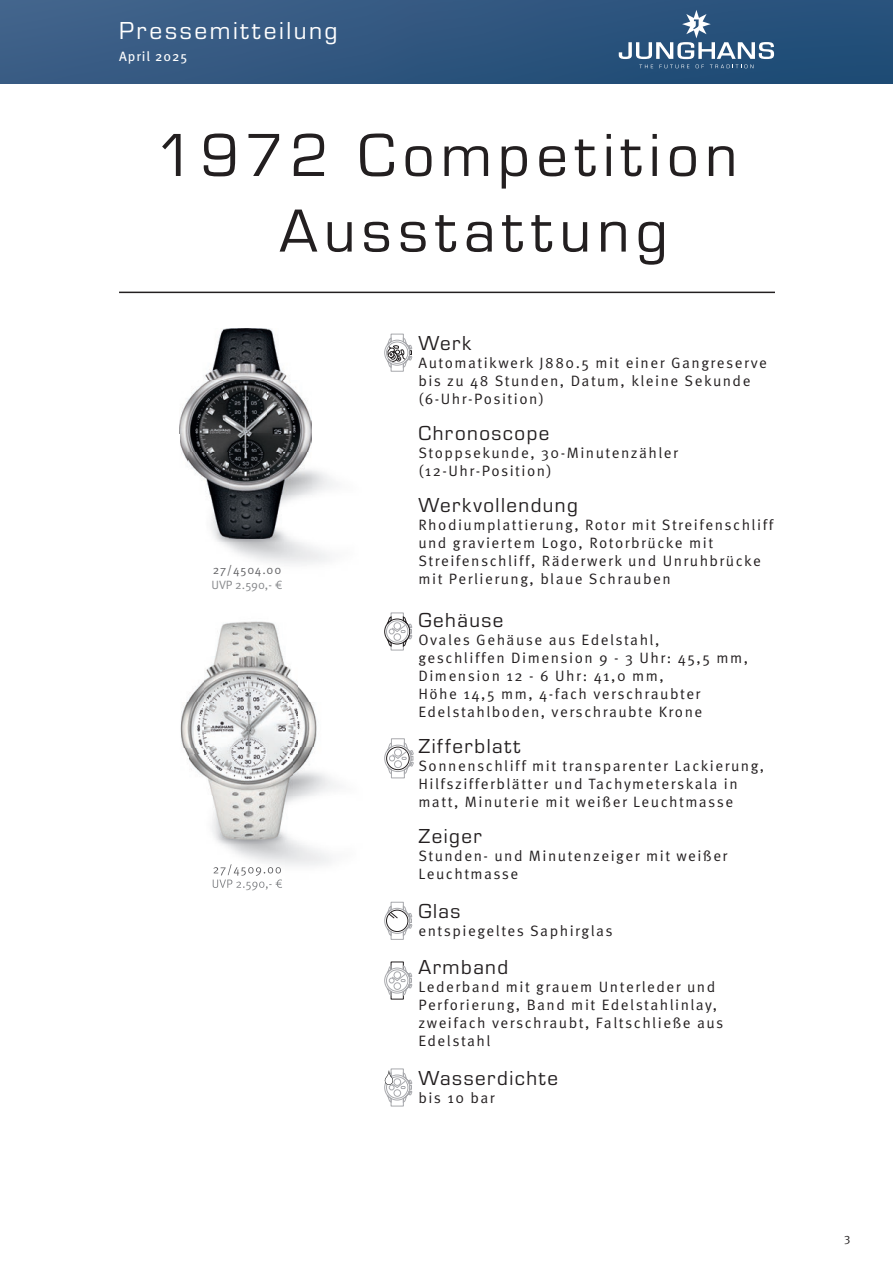
<style>
.page{position:relative;width:893px;height:1263px;background:#fff}
.page>*{position:absolute;margin:0;border:0;box-sizing:border-box;transform-origin:0 0}
.t1{font:63px/75.6px "Eurostile";letter-spacing:.1em;color:#231f20}
.t2{font:25.5px "Eurostile";letter-spacing:.1em;color:#fff}
.t3{font:21px "Eurostile";letter-spacing:.07em;color:#231f20}
.t4{font:15px/18px "Meta Pro Norm";letter-spacing:.1em;color:#231f20}
.t5{font:13.5px "Meta Pro";letter-spacing:.07em;color:#fff}
.t6{font:12px "Meta Pro Norm";color:#87898c}
.t7{font:12px "Meta Pro Norm";letter-spacing:.065em;color:#636366}
.t8{font:12px "Meta Pro Norm";color:#231f20}
</style>
<div class="page">
<hr style="left:119px;top:292px;width:656px;height:1px;background:#231f20">
<div style="left:0;top:0;width:893px;height:84px;background:linear-gradient(to right,#3f6088,#1f4c76)"></div>
<svg style="left:619px;top:10px;width:155px;height:58px"></svg>
<img style="left:215px;top:538px;width:69px;height:26px">
<img style="left:213px;top:864px;width:68px;height:12px">
<img style="left:213px;top:879px;width:69px;height:9px">
<div style="left:391px;top:334px;width:13px;height:8px;border:1px solid #a8a9ad"></div>
<div style="left:391px;top:363px;width:13px;height:8px;border:1px solid #a8a9ad"></div>
<div style="left:384px;top:340px;width:26px;height:25px;border:1px solid #a8a9ad;border-radius:50%"></div>
<div style="left:386px;top:342px;width:22px;height:22px;border:1px solid #a8a9ad;border-radius:50%"></div>
<svg style="left:387px;top:338px;width:25px;height:30px"></svg>
<div style="left:391px;top:613px;width:13px;height:8px;border:1px solid #a8a9ad"></div>
<div style="left:391px;top:642px;width:13px;height:8px;border:1px solid #a8a9ad"></div>
<div style="left:386px;top:620px;width:22px;height:22px;border:1px solid #a8a9ad;border-radius:50%"></div>
<div style="left:384px;top:619px;width:26px;height:25px;border:1px solid #231f20;border-radius:50%"></div>
<svg style="left:387px;top:616px;width:25px;height:31px"></svg>
<div style="left:391px;top:902px;width:13px;height:8px;border:1px solid #a8a9ad"></div>
<div style="left:391px;top:931px;width:13px;height:9px;border:1px solid #a8a9ad"></div>
<div style="left:386px;top:910px;width:22px;height:22px;border:1px solid #231f20;border-radius:50%"></div>
<div style="left:384px;top:908px;width:26px;height:26px;border:1px solid #a8a9ad;border-radius:50%"></div>
<svg style="left:387px;top:906px;width:25px;height:30px"></svg>
<div style="left:386px;top:969px;width:22px;height:22px;border:1px solid #a8a9ad;border-radius:50%"></div>
<div style="left:384px;top:968px;width:26px;height:25px;border:1px solid #a8a9ad;border-radius:50%"></div>
<svg style="left:387px;top:965px;width:25px;height:31px"></svg>
<div style="left:391px;top:1069px;width:13px;height:8px;border:1px solid #a8a9ad"></div>
<div style="left:391px;top:1098px;width:13px;height:8px;border:1px solid #a8a9ad"></div>
<svg style="left:384px;top:1070px;width:28px;height:33px"></svg>
<img style="left:180px;top:328px;width:131px;height:105px">
<img style="left:180px;top:433px;width:44px;height:29px">
<img style="left:224px;top:433px;width:87px;height:20px">
<img style="left:188px;top:453px;width:123px;height:85px">
<img style="left:180px;top:621px;width:137px;height:127px">
<img style="left:184px;top:748px;width:20px;height:13px">
<img style="left:204px;top:748px;width:109px;height:6px">
<img style="left:190px;top:754px;width:148px;height:85px">
<div style="left:391px;top:738px;width:14px;height:9px;border:1px solid #a8a9ad"></div>
<div style="left:391px;top:769px;width:14px;height:9px;border:1px solid #a8a9ad"></div>
<div style="left:386px;top:747px;width:23px;height:23px;border:1px solid #231f20;border-radius:50%"></div>
<div style="left:384px;top:745px;width:27px;height:27px;border:1px solid #a8a9ad;border-radius:50%"></div>
<svg style="left:387px;top:742px;width:27px;height:32px"></svg>
<h2 class="t2" style="left:119px;top:14px;width:220px">Pressemitteilung</h2>
<p class="t5" style="left:119px;top:46px;width:70px">April 2025</p>
<h1 class="t1" style="left:279px;top:114px;width:460px;text-indent:-124px">1972 Competition<br>Ausstattung</h1>
<p class="t7" style="left:213px;top:561px;width:70px">27/4504.00</p>
<p class="t6" style="left:211px;top:575px;width:73px">UVP 2.590,- €</p>
<h3 class="t3" style="left:418px;top:328px;width:54px">Werk</h3>
<p class="t4" style="left:418px;top:352px;width:350px">Automatikwerk J880.5 mit einer Gangreserve bis zu 48 Stunden, Datum, kleine Sekunde (6-Uhr-Position)</p>
<h3 class="t3" style="left:418px;top:418px;width:132px">Chronoscope</h3>
<p class="t4" style="left:418px;top:442px;width:261px">Stoppsekunde, 30-Minutenzähler (12-Uhr-Position)</p>
<h3 class="t3" style="left:418px;top:490px;width:161px">Werkvollendung</h3>
<p class="t4" style="left:418px;top:514px;width:356px">Rhodiumplattierung, Rotor mit Streifenschliff und graviertem Logo, Rotorbrücke mit Streifenschliff, Räderwerk und Unruhbrücke mit Perlierung, blaue Schrauben</p>
<h3 class="t3" style="left:418px;top:606px;width:86px">Gehäuse</h3>
<p class="t4" style="left:418px;top:630px;width:331px">Ovales Gehäuse aus Edelstahl, geschliffen Dimension 9 - 3 Uhr: 45,5 mm, Dimension 12 - 6 Uhr: 41,0 mm,<br>Höhe 14,5 mm, 4-fach verschraubter Edelstahlboden, verschraubte Krone</p>
<h3 class="t3" style="left:418px;top:732px;width:103px">Zifferblatt</h3>
<p class="t4" style="left:418px;top:756px;width:347px">Sonnenschliff mit transparenter Lackierung,<br>Hilfszifferblätter und Tachymeterskala in matt, Minuterie mit weißer Leuchtmasse</p>
<h3 class="t3" style="left:418px;top:822px;width:65px">Zeiger</h3>
<p class="t4" style="left:418px;top:846px;width:311px">Stunden- und Minutenzeiger mit weißer<br>Leuchtmasse</p>
<h3 class="t3" style="left:418px;top:896px;width:44px">Glas</h3>
<p class="t4" style="left:418px;top:920px;width:196px">entspiegeltes Saphirglas</p>
<h3 class="t3" style="left:418px;top:953px;width:91px">Armband</h3>
<p class="t4" style="left:418px;top:977px;width:307px">Lederband mit grauem Unterleder und<br>Perforierung, Band mit Edelstahlinlay, zweifach verschraubt, Faltschließe aus<br>Edelstahl</p>
<h3 class="t3" style="left:418px;top:1064px;width:141px">Wasserdichte</h3>
<p class="t4" style="left:418px;top:1088px;width:78px">bis 10 bar</p>
<p class="t8" style="left:844px;top:1229px;width:8px">3</p>
</div>
